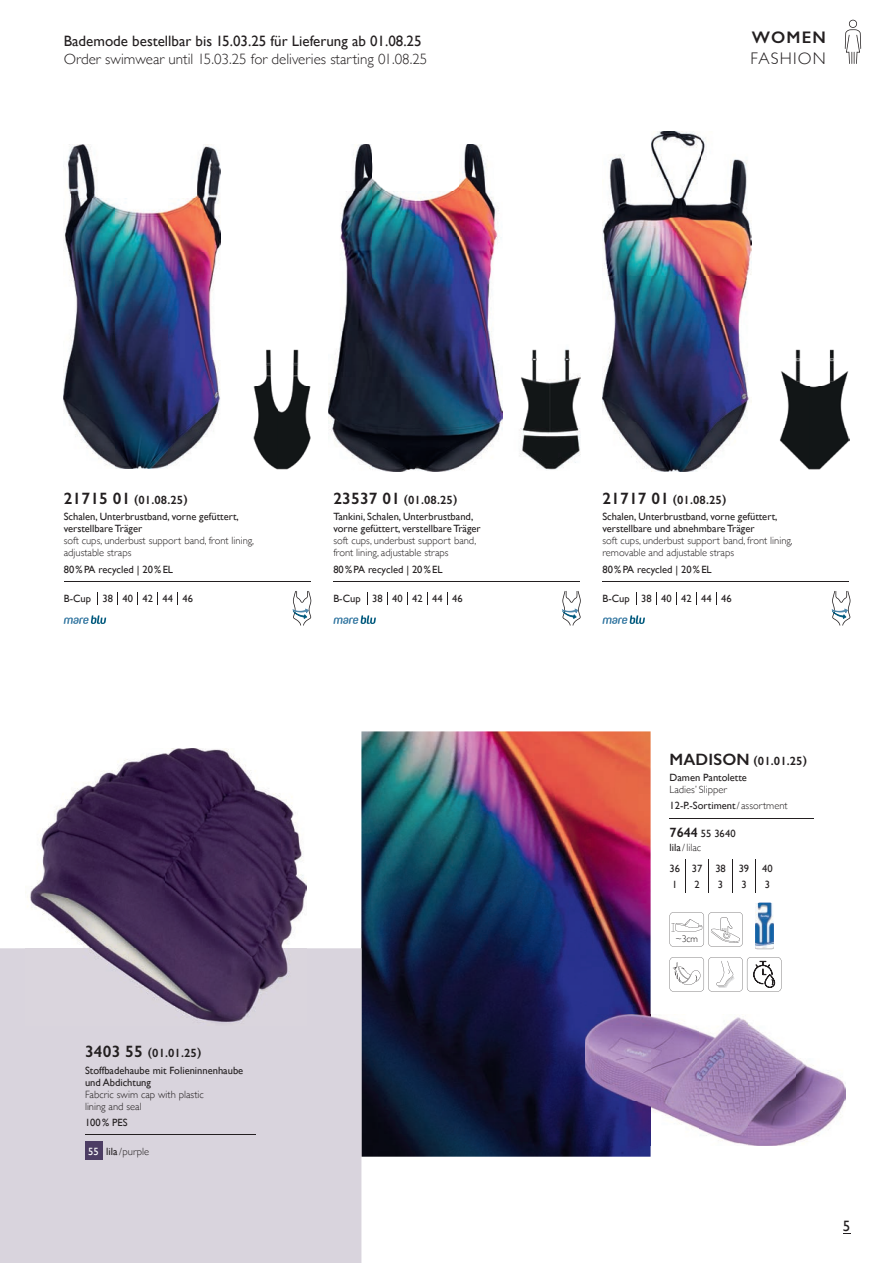
<style>
.page{position:relative;width:893px;height:1263px;background:#fff}
.page>*{position:absolute;margin:0;border:0;box-sizing:border-box;transform-origin:0 0}
.t1{font:300 16.8px "Gill Sans";letter-spacing:.07em;color:#231f20}
.t2{font:600 16.8px "Gill Sans";letter-spacing:.07em;color:#231f20}
.t3{font:300 15px "Gill Sans";color:#231f20}
.t4{font:15px "Gill Sans";color:#231f20}
.t5{font:600 12px "Gill Sans";letter-spacing:.01em;color:#231f20}
.t6{font:10.5px/12px "Gill Sans";color:#231f20}
.t7{font:300 10.5px/12px "Gill Sans";color:#231f20}
.t8{font:300 9.75px "Gill Sans";color:#231f20}
.s1{font-size:16.5px}
.s2{font-weight:400;color:#fff}
.s3{font-weight:400}
.s4{font-weight:600;font-size:13.5px}
.s5{font-weight:300}
</style>
<div class="page">
<img style="left:361px;top:731px;width:290px;height:426px">
<img style="left:64px;top:145px;width:156px;height:324px">
<img style="left:329px;top:145px;width:174px;height:326px">
<img style="left:602px;top:131px;width:149px;height:340px">
<div style="left:0;top:948px;width:361px;height:315px;background:#d9d4dd"></div>
<img style="left:25px;top:748px;width:282px;height:278px">
<img style="left:585px;top:1015px;width:261px;height:130px">
<img style="left:253px;top:349px;width:58px;height:121px">
<img style="left:519px;top:349px;width:61px;height:121px">
<img style="left:780px;top:349px;width:69px;height:121px">
<hr style="left:333px;top:581px;width:247px;height:1px;background:#231f20">
<hr style="left:602px;top:581px;width:247px;height:1px;background:#231f20">
<hr style="left:64px;top:581px;width:246px;height:1px;background:#231f20">
<svg style="left:117px;top:592px;width:61px;height:13px"></svg>
<svg style="left:367px;top:592px;width:81px;height:13px"></svg>
<svg style="left:636px;top:592px;width:81px;height:13px"></svg>
<hr style="left:85px;top:1134px;width:170px;height:1px;background:#231f20">
<div style="left:85px;top:1142px;width:17px;height:18px;background:#4d3d64"></div>
<svg style="left:845px;top:20px;width:16px;height:44px"></svg>
<hr style="left:669px;top:818px;width:145px;height:1px;background:#231f20">
<svg style="left:685px;top:859px;width:71px;height:34px"></svg>
<svg style="left:292px;top:591px;width:19px;height:35px"></svg>
<svg style="left:562px;top:591px;width:19px;height:35px"></svg>
<svg style="left:832px;top:591px;width:18px;height:35px"></svg>
<svg style="left:64px;top:615px;width:42px;height:9px"></svg>
<svg style="left:333px;top:615px;width:43px;height:9px"></svg>
<svg style="left:602px;top:615px;width:43px;height:9px"></svg>
<svg style="left:669px;top:957px;width:112px;height:35px"></svg>
<img style="left:755px;top:948px;width:18px;height:1px">
<img style="left:756px;top:902px;width:17px;height:2px">
<img style="left:755px;top:904px;width:18px;height:44px">
<svg style="left:669px;top:912px;width:74px;height:35px"></svg>
<h2 class="t4" style="left:64px;top:32px;width:359px">Bademode bestellbar bis 15.03.25 für Lieferung ab 01.08.25</h2>
<h2 class="t3" style="left:64px;top:47px;width:365px">Order swimwear until 15.03.25 for deliveries starting 01.08.25</h2>
<h1 class="t2" style="left:752px;top:27px;width:76px">WOMen</h1>
<h1 class="t1" style="left:751px;top:45px;width:77px">FASHION</h1>
<p class="t5" style="left:64px;top:493px;width:125px"><span class="s1">21715 01</span> (01.08.25)</p>
<p class="t6" style="left:64px;top:511px;width:177px">Schalen, Unterbrustband, vorne gefüttert, verstellbare Träger</p>
<p class="t7" style="left:64px;top:534px;width:192px">soft cups, underbust support band, front lining, adjustable straps</p>
<p class="t6" style="left:64px;top:563px;width:111px">80 % PA recycled | 20 % EL</p>
<p class="t6" style="left:64px;top:592px;width:131px">B-Cup 38 40 42 44 46</p>
<p class="t6" style="left:333px;top:592px;width:131px">B-Cup 38 40 42 44 46</p>
<p class="t6" style="left:602px;top:592px;width:131px">B-Cup 38 40 42 44 46</p>
<p class="t5" style="left:333px;top:493px;width:125px"><span class="s1">23537 01</span> (01.08.25)</p>
<p class="t6" style="left:333px;top:511px;width:149px">Tankini, Schalen, Unterbrustband, vorne gefüttert, verstellbare Träger</p>
<p class="t7" style="left:333px;top:534px;width:144px">soft cups, underbust support band, front lining, adjustable straps</p>
<p class="t6" style="left:333px;top:563px;width:111px">80 % PA recycled | 20 % EL</p>
<p class="t5" style="left:602px;top:493px;width:125px"><span class="s1">21717 01</span> (01.08.25)</p>
<p class="t6" style="left:602px;top:511px;width:177px">Schalen, Unterbrustband, vorne gefüttert, verstellbare und abnehmbare Träger</p>
<p class="t7" style="left:602px;top:534px;width:192px">soft cups, underbust support band, front lining, removable and adjustable straps</p>
<p class="t6" style="left:602px;top:563px;width:111px">80 % PA recycled | 20 % EL</p>
<p class="t5" style="left:85px;top:1046px;width:118px"><span class="s1">3403 55</span> (01.01.25)</p>
<p class="t6" style="left:85px;top:1064px;width:160px">Stoffbadehaube mit Folieninnenhaube und Abdichtung</p>
<p class="t7" style="left:85px;top:1088px;width:120px">Fabcric swim cap with plastic lining and seal</p>
<p class="t6" style="left:85px;top:1116px;width:44px">100 % PES</p>
<p class="t7" style="left:88px;top:1145px;width:62px"><span class="s2">55</span> <span class="s3">lila</span> /purple</p>
<p class="t5" style="left:669px;top:753px;width:139px"><span class="s1">MADISON</span> (01.01.25)</p>
<p class="t6" style="left:669px;top:771px;width:79px">Damen Pantolette</p>
<p class="t7" style="left:669px;top:781px;width:120px;line-height:16.2px">Ladies’ Slipper<br><span class="s3">12-P.-Sortiment</span> / assortment</p>
<p class="t6" style="left:669px;top:826px;width:68px;line-height:14.4px"><span class="s4">7644</span> 55 3640 lila <span class="s5">/ lilac</span></p>
<p class="t6" style="left:669px;top:860px;width:105px;line-height:16.6px">36 37 38 39 40<br>1</p>
<p class="t6" style="left:694px;top:879px;width:7px">2</p>
<p class="t6" style="left:718px;top:879px;width:7px">3</p>
<p class="t6" style="left:741px;top:879px;width:7px">3</p>
<p class="t6" style="left:765px;top:879px;width:7px">3</p>
<p class="t8" style="left:675px;top:931px;width:24px">~3cm</p>
<h2 class="t4" style="left:843px;top:1217px;width:9px">5</h2>
</div>
